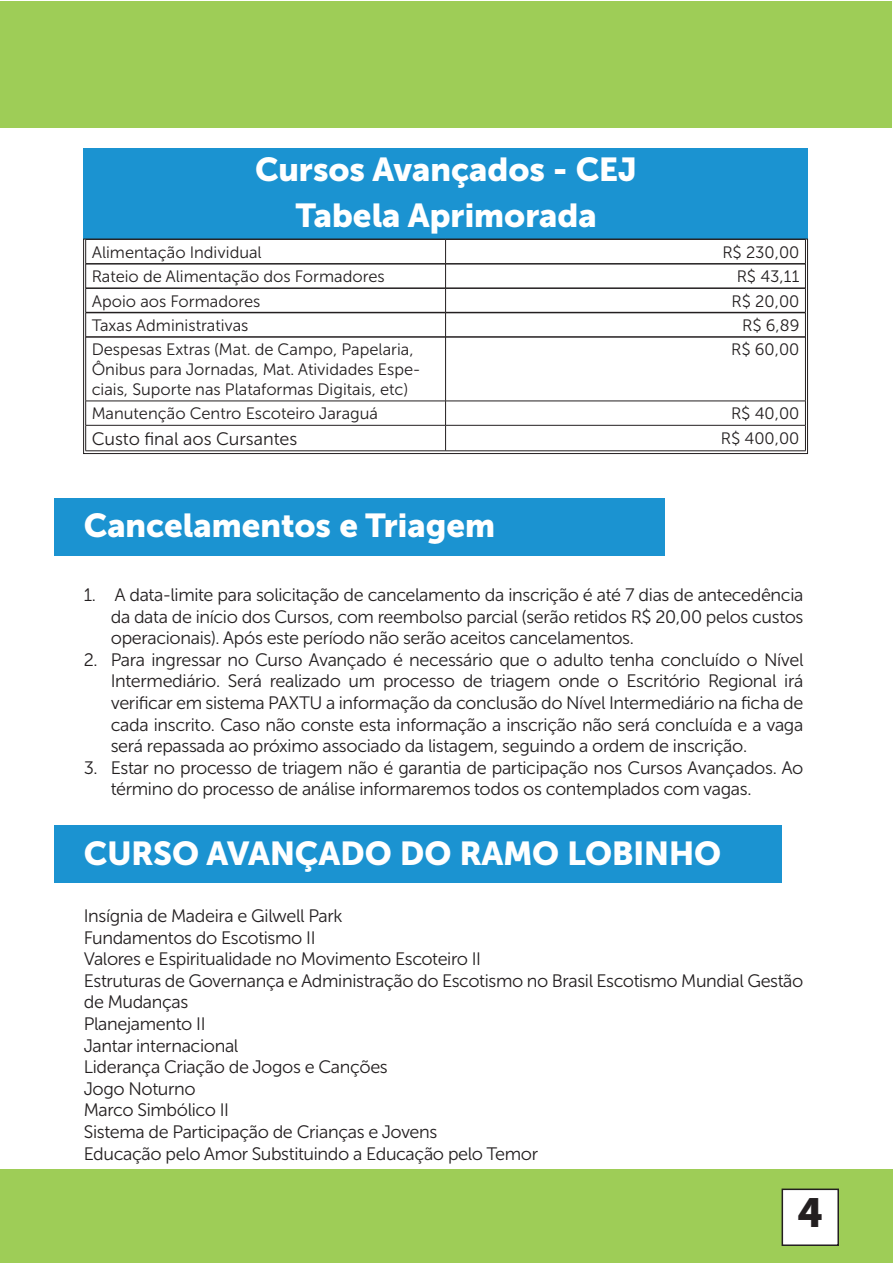
<style>
.page{position:relative;width:893px;height:1263px;background:#fff}
.page>*{position:absolute;margin:0;border:0;box-sizing:border-box;transform-origin:0 0}
.t1{font:40.5px "Museo Sans Cyrl 900";color:#231f20}
.t2{font:33px "Museo Sans Cyrl 900";color:#fff}
.t3{font:18px/21.6px "Museo Sans Cyrl 300";letter-spacing:-.02em;color:#231f20;text-align:justify}
.t4{font:18px "Museo Sans Cyrl 300";color:#231f20}
.t5{font:16.5px/19.8px "Museo Sans Cyrl 300";color:#231f20}
</style>
<div class="page">
<div style="left:0;top:1169px;width:893px;height:94px;background:#9ecd57"></div>
<div style="left:0;top:2px;width:891px;height:126px;background:#9ecd57"></div>
<div style="left:782px;top:1189px;width:56px;height:56px;background:#fff"></div>
<div style="left:782px;top:1188px;width:57px;height:58px;border:2px solid #231f20"></div>
<div style="left:54px;top:498px;width:610px;height:57px;background:#1b93d1"></div>
<div style="left:54px;top:825px;width:728px;height:58px;background:#1b93d1"></div>
<div style="left:84px;top:148px;width:724px;height:46px;background:#1b93d1"></div>
<div style="left:84px;top:194px;width:724px;height:45px;background:#1b93d1"></div>
<hr style="left:86px;top:263px;width:359px;height:2px;background:#231f20">
<hr style="left:446px;top:263px;width:359px;height:2px;background:#231f20">
<hr style="left:86px;top:287px;width:359px;height:2px;background:#231f20">
<hr style="left:446px;top:287px;width:359px;height:2px;background:#231f20">
<hr style="left:86px;top:312px;width:359px;height:1px;background:#231f20">
<hr style="left:446px;top:312px;width:359px;height:1px;background:#231f20">
<hr style="left:86px;top:336px;width:359px;height:2px;background:#231f20">
<hr style="left:446px;top:336px;width:359px;height:2px;background:#231f20">
<svg style="left:445px;top:241px;width:1px;height:96px"></svg>
<hr style="left:445px;top:337px;width:1px;height:64px;background:#231f20">
<svg style="left:445px;top:402px;width:1px;height:49px"></svg>
<svg style="left:85px;top:241px;width:1px;height:96px"></svg>
<svg style="left:805px;top:241px;width:1px;height:96px"></svg>
<hr style="left:85px;top:337px;width:1px;height:64px;background:#231f20">
<hr style="left:805px;top:337px;width:1px;height:64px;background:#231f20">
<hr style="left:85px;top:401px;width:361px;height:1px;background:#231f20">
<hr style="left:446px;top:401px;width:360px;height:1px;background:#231f20">
<hr style="left:85px;top:425px;width:361px;height:1px;background:#231f20">
<svg style="left:85px;top:401px;width:1px;height:50px"></svg>
<hr style="left:446px;top:425px;width:360px;height:1px;background:#231f20">
<svg style="left:805px;top:401px;width:1px;height:50px"></svg>
<hr style="left:85px;top:451px;width:361px;height:1px;background:#231f20">
<hr style="left:446px;top:451px;width:360px;height:1px;background:#231f20">
<div style="left:83px;top:239px;width:725px;height:215px;border:1px solid #231f20"></div>
<p class="t2" style="left:255px;top:151px;width:383px">Cursos Avançados - CEJ</p>
<p class="t2" style="left:295px;top:196px;width:303px">Tabela Aprimorada</p>
<p class="t5" style="left:92px;top:242px;width:171px">Alimentação Individual</p>
<p class="t5" style="left:722px;top:242px;width:79px">R$ 230,00</p>
<p class="t5" style="left:92px;top:267px;width:295px">Rateio de Alimentação dos Formadores</p>
<p class="t5" style="left:737px;top:267px;width:64px">R$ 43,11</p>
<p class="t5" style="left:92px;top:291px;width:170px">Apoio aos Formadores</p>
<p class="t5" style="left:732px;top:291px;width:69px">R$ 20,00</p>
<p class="t5" style="left:92px;top:315px;width:158px">Taxas Administrativas</p>
<p class="t5" style="left:742px;top:315px;width:59px">R$ 6,89</p>
<p class="t5" style="left:92px;top:340px;width:330px">Despesas Extras (Mat. de Campo, Papelaria,<br>Ônibus para Jornadas, Mat. Atividades Espe&shy;ciais, Suporte nas Plataformas Digitais, etc)</p>
<p class="t5" style="left:731px;top:340px;width:70px">R$ 60,00</p>
<p class="t5" style="left:92px;top:404px;width:288px">Manutenção Centro Escoteiro Jaraguá</p>
<p class="t5" style="left:731px;top:404px;width:70px">R$ 40,00</p>
<p class="t4" style="left:92px;top:429px;width:207px">Custo final aos Cursantes</p>
<p class="t5" style="left:721px;top:428px;width:80px">R$ 400,00</p>
<p class="t2" style="left:84px;top:507px;width:413px">Cancelamentos e Triagem</p>
<p class="t3" style="left:111px;top:584px;width:694px;text-indent:-27px">1. A data-limite para solicitação de cancelamento da inscrição é até 7 dias de antecedência da data de início dos Cursos, com reembolso parcial (serão retidos R$ 20,00 pelos custos operacionais). Após este período não serão aceitos cancelamentos.</p>
<p class="t3" style="left:111px;top:649px;width:694px;text-indent:-27px">2. Para ingressar no Curso Avançado é necessário que o adulto tenha concluído o Nível Intermediário. Será realizado um processo de triagem onde o Escritório Regional irá verificar em sistema PAXTU a informação da conclusão do Nível Intermediário na ficha de cada inscrito. Caso não conste esta informação a inscrição não será concluída e a vaga será repassada ao próximo associado da listagem, seguindo a ordem de inscrição.</p>
<p class="t3" style="left:111px;top:757px;width:694px;text-indent:-27px">3. Estar no processo de triagem não é garantia de participação nos Cursos Avançados. Ao término do processo de análise informaremos todos os contemplados com vagas.</p>
<p class="t2" style="left:84px;top:834px;width:639px">CURSO AVANÇADO DO RAMO LOBINHO</p>
<p class="t3" style="left:84px;top:905px;width:260px">Insígnia de Madeira e Gilwell Park</p>
<p class="t3" style="left:84px;top:927px;width:233px">Fundamentos do Escotismo II</p>
<p class="t3" style="left:84px;top:948px;width:399px">Valores e Espiritualidade no Movimento Escoteiro II</p>
<p class="t3" style="left:84px;top:970px;width:721px">Estruturas de Governança e Administração do Escotismo no Brasil Escotismo Mundial Gestão de Mudanças</p>
<p class="t3" style="left:84px;top:1013px;width:123px">Planejamento II</p>
<p class="t3" style="left:84px;top:1035px;width:156px">Jantar internacional</p>
<p class="t3" style="left:84px;top:1056px;width:306px">Liderança Criação de Jogos e Canções</p>
<p class="t3" style="left:84px;top:1078px;width:113px">Jogo Noturno</p>
<p class="t3" style="left:84px;top:1099px;width:147px">Marco Simbólico II</p>
<p class="t3" style="left:84px;top:1121px;width:355px">Sistema de Participação de Crianças e Jovens</p>
<p class="t3" style="left:84px;top:1143px;width:456px">Educação pelo Amor Substituindo a Educação pelo Temor</p>
<h1 class="t1" style="left:797px;top:1190px;width:27px">4</h1>
</div>
